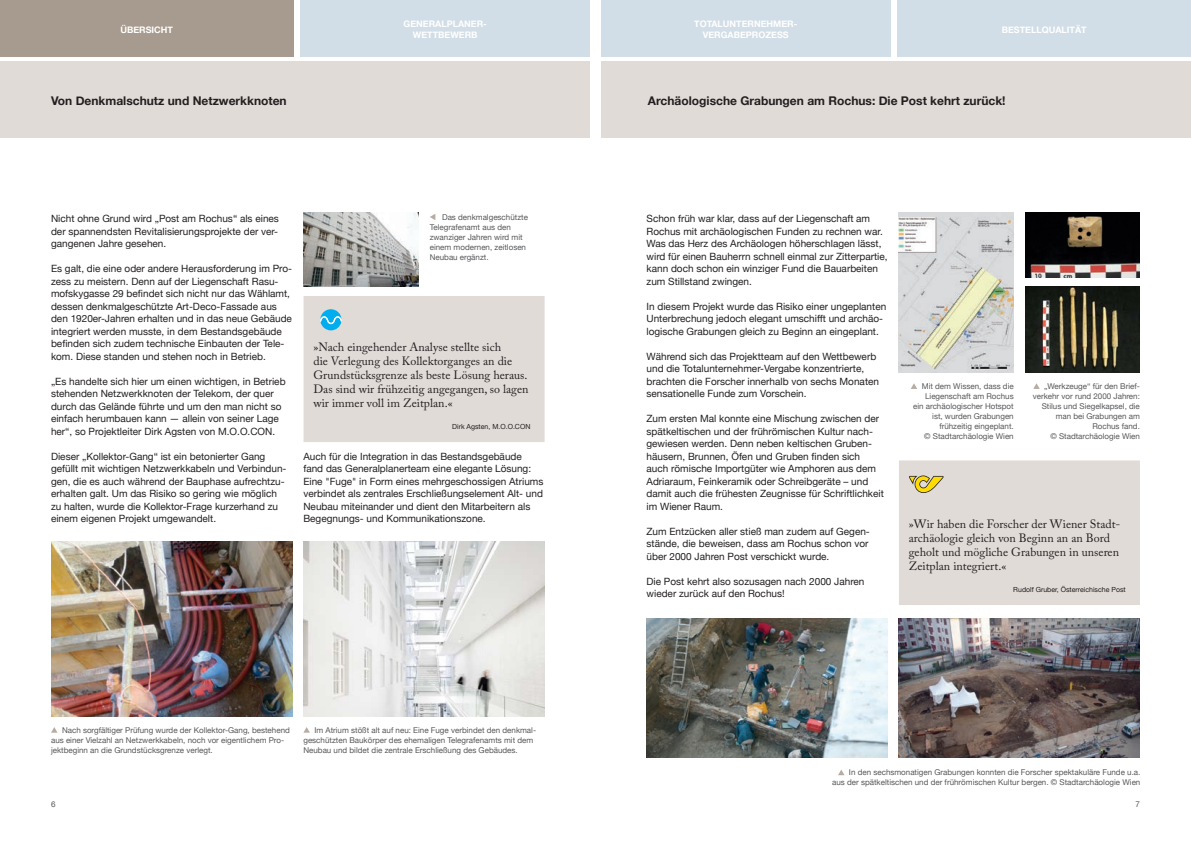
<style>
.page{position:relative;width:1191px;height:842px;background:#fff}
.page>*{position:absolute;margin:0;border:0;box-sizing:border-box;transform-origin:0 0}
.t1{font:12px/14px "Adobe Caslon Pro";color:#231f20}
.t2{font:700 12px "Helvetica Neue";color:#231f20}
.t3{font:10px/12.5px "Helvetica Neue";color:#231f20}
.t4{font:700 9px/11px "Helvetica Neue";color:#fff;text-align:center}
.t5{font:8px/10px "Helvetica Neue";color:#57585a;text-align:right}
.t6{font:7px "Helvetica Neue";color:#231f20}
</style>
<div class="page">
<div style="left:601px;top:61px;width:590px;height:76px;background:#e1dbd8"></div>
<div style="left:0;top:61px;width:590px;height:76px;background:#e1dbd8"></div>
<svg style="left:911px;top:383px;width:6px;height:6px"></svg>
<svg style="left:1033px;top:383px;width:6px;height:6px"></svg>
<svg style="left:838px;top:770px;width:6px;height:5px"></svg>
<img style="left:899px;top:213px;width:114px;height:159px">
<img style="left:646px;top:618px;width:241px;height:140px">
<img style="left:899px;top:618px;width:241px;height:140px">
<img style="left:1025px;top:213px;width:115px;height:65px">
<img style="left:1025px;top:286px;width:115px;height:86px">
<div style="left:899px;top:460px;width:241px;height:145px;background:#e1dbd8"></div>
<img style="left:303px;top:213px;width:115px;height:73px">
<img style="left:304px;top:541px;width:240px;height:175px">
<img style="left:51px;top:541px;width:241px;height:175px">
<svg style="left:430px;top:214px;width:5px;height:6px"></svg>
<svg style="left:51px;top:727px;width:7px;height:6px"></svg>
<svg style="left:303px;top:727px;width:7px;height:6px"></svg>
<div style="left:303px;top:296px;width:241px;height:146px;background:#e1dbd8"></div>
<div style="left:601px;top:0;width:289px;height:57px;background:#d2dee7"></div>
<div style="left:300px;top:0;width:290px;height:57px;background:#d2dee7"></div>
<div style="left:897px;top:0;width:294px;height:57px;background:#d2dee7"></div>
<div style="left:0;top:0;width:293px;height:57px;background:#a79a8f"></div>
<p class="t4" style="left:403px;top:19px;width:85px">GENERALPLANER-<br>WETTBEWERB</p>
<p class="t4" style="left:694px;top:19px;width:105px">TOTALUNTERNEHMER-<br>VERGABEPROZESS</p>
<p class="t4" style="left:120px;top:24px;width:54px">ÜBERSICHT</p>
<p class="t4" style="left:1001px;top:24px;width:87px">BESTELLQUALITÄT</p>
<p class="t2" style="left:51px;top:91px;width:237px">Von Denkmalschutz und Netzwerkknoten</p>
<p class="t2" style="left:648px;top:91px;width:359px">Archäologische Grabungen am Rochus: Die Post kehrt zurück!</p>
<p class="t5" style="left:430px;top:213px;width:100px;text-align:left;text-indent:12px">Das denkmalgeschützte<br>Telegrafenamt aus den zwanziger Jahren wird mit einem modernen, zeitlosen<br>Neubau ergänzt.</p>
<p class="t3" style="left:51px;top:213px;width:229px;text-align:justify">Nicht ohne Grund wird „Post am Rochus“ als eines der spannendsten Revitalisierungsprojekte der ver&shy;gangenen Jahre gesehen.</p>
<p class="t3" style="left:51px;top:263px;width:242px">Es galt, die eine oder andere Herausforderung im Pro&shy;zess zu meistern. Denn auf der Liegenschaft Rasu&shy;mofskygasse 29 befindet sich nicht nur das Wählamt, dessen denkmalgeschützte Art-Deco-Fassade aus den 1920er-Jahren erhalten und in das neue Gebäude integriert werden musste, in dem Bestandsgebäude befinden sich zudem technische Einbauten der Tele&shy;kom. Diese standen und stehen noch in Betrieb.</p>
<p class="t3" style="left:51px;top:375px;width:236px">„Es handelte sich hier um einen wichtigen, in Betrieb stehenden Netzwerkknoten der Telekom, der quer durch das Gelände führte und um den man nicht so einfach herumbauen kann — allein von seiner Lage her“, so Projektleiter Dirk Agsten von M.O.O.CON.</p>
<p class="t3" style="left:51px;top:450px;width:237px">Dieser „Kollektor-Gang“ ist ein betonierter Gang gefüllt mit wichtigen Netzwerkkabeln und Verbindun&shy;gen, die es auch während der Bauphase aufrechtzu&shy;erhalten galt. Um das Risiko so gering wie möglich zu halten, wurde die Kollektor-Frage kurzerhand zu einem eigenen Projekt umgewandelt.</p>
<p class="t3" style="left:303px;top:451px;width:241px">Auch für die Integration in das Bestandsgebäude fand das Generalplanerteam eine elegante Lösung:<br>Eine "Fuge" in Form eines mehrgeschossigen Atriums verbindet als zentrales Erschließungselement Alt- und Neubau miteinander und dient den Mitarbeitern als Begegnungs- und Kommunikationszone.</p>
<p class="t1" style="left:313px;top:340px;width:217px">»Nach eingehender Analyse stellte sich<br>die Verlegung des Kollektorganges an die Grundstücksgrenze als beste Lösung heraus.<br>Das sind wir frühzeitig angegangen, so lagen wir immer voll im Zeitplan.«</p>
<p class="t6" style="left:452px;top:422px;width:80px">Dirk Agsten, M.O.O.CON</p>
<p class="t5" style="left:51px;top:725px;width:240px;text-align:left;text-indent:11px">Nach sorgfältiger Prüfung wurde der Kollektor-Gang, bestehend aus einer Vielzahl an Netzwerkkabeln, noch vor eigentlichem Pro&shy;jektbeginn an die Grundstücksgrenze verlegt.</p>
<p class="t5" style="left:303px;top:725px;width:234px;text-align:left;text-indent:11px">Im Atrium stößt alt auf neu: Eine Fuge verbindet den denkmal&shy;geschützten Baukörper des ehemaligen Telegrafenamts mit dem<br>Neubau und bildet die zentrale Erschließung des Gebäudes.</p>
<p class="t3" style="left:646px;top:213px;width:242px">Schon früh war klar, dass auf der Liegenschaft am Rochus mit archäologischen Funden zu rechnen war.<br>Was das Herz des Archäologen höherschlagen lässt, wird für einen Bauherrn schnell einmal zur Zitterpartie, kann doch schon ein winziger Fund die Bauarbeiten zum Stillstand zwingen.</p>
<p class="t3" style="left:646px;top:300px;width:241px">In diesem Projekt wurde das Risiko einer ungeplanten<br>Unterbrechung jedoch elegant umschifft und archäo&shy;logische Grabungen gleich zu Beginn an eingeplant.</p>
<p class="t3" style="left:646px;top:350px;width:234px">Während sich das Projektteam auf den Wettbewerb und die Totalunternehmer-Vergabe konzentrierte, brachten die Forscher innerhalb von sechs Monaten sensationelle Funde zum Vorschein.</p>
<p class="t3" style="left:646px;top:413px;width:239px">Zum ersten Mal konnte eine Mischung zwischen der spätkeltischen und der frührömischen Kultur nach&shy;gewiesen werden. Denn neben keltischen Gruben&shy;häusern, Brunnen, Öfen und Gruben finden sich auch römische Importgüter wie Amphoren aus dem Adriaraum, Feinkeramik oder Schreibgeräte – und damit auch die frühesten Zeugnisse für Schriftlichkeit im Wiener Raum.</p>
<p class="t3" style="left:646px;top:525px;width:225px">Zum Entzücken aller stieß man zudem auf Gegen&shy;stände, die beweisen, dass am Rochus schon vor über 2000 Jahren Post verschickt wurde.</p>
<p class="t3" style="left:646px;top:575px;width:219px">Die Post kehrt also sozusagen nach 2000 Jahren wieder zurück auf den Rochus!</p>
<p class="t5" style="left:913px;top:381px;width:102px">Mit dem Wissen, dass die<br>Liegenschaft am Rochus ein archäologischer Hotspot ist, wurden Grabungen frühzeitig eingeplant.<br>© Stadtarchäologie Wien</p>
<p class="t5" style="left:1032px;top:381px;width:109px">„Werkzeuge“ für den Brief&shy;verkehr vor rund 2000 Jahren:<br>Stilus und Siegelkapsel, die man bei Grabungen am<br>Rochus fand.<br>© Stadtarchäologie Wien</p>
<p class="t1" style="left:909px;top:517px;width:213px">»Wir haben die Forscher der Wiener Stadt&shy;archäologie gleich von Beginn an an Bord geholt und mögliche Grabungen in unseren Zeitplan integriert.«</p>
<p class="t6" style="left:1013px;top:585px;width:114px">Rudolf Gruber, Österreichische Post</p>
<p class="t5" style="left:832px;top:768px;width:310px">In den sechsmonatigen Grabungen konnten die Forscher spektakuläre Funde u.a.<br>aus der spätkeltischen und der frührömischen Kultur bergen. © Stadtarchäologie Wien</p>
<p class="t5" style="left:51px;top:800px;width:6px">6</p>
<p class="t5" style="left:1135px;top:800px;width:6px">7</p>
</div>
